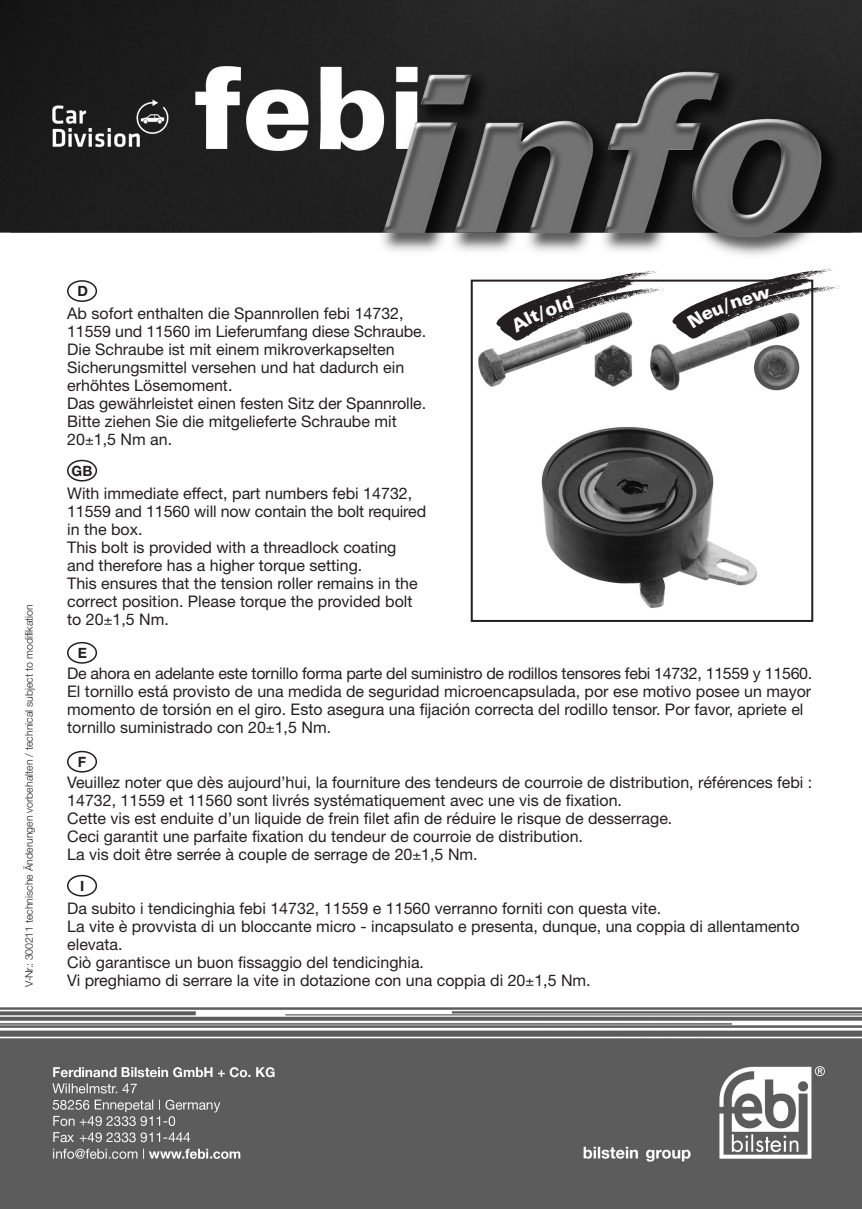
<style>
.page{position:relative;width:862px;height:1209px;background:#fff}
.page>*{position:absolute;margin:0;border:0;box-sizing:border-box;transform-origin:0 0}
.t1{font:16px/18px "Helvetica Neue";color:#231f20}
.t2{font:700 14.2px "Helvetica Neue";color:#231f20}
.t3{font:300 10.6px "Helvetica Neue";color:#231f20}
</style>
<div class="page">
<img style="left:0;top:0;width:861px;height:1208px">
<div style="left:67px;top:280px;width:30px;height:22px;border:2px solid #231f20;border-radius:50%"></div>
<div style="left:67px;top:642px;width:30px;height:21px;border:2px solid #231f20;border-radius:50%"></div>
<div style="left:67px;top:460px;width:30px;height:21px;border:2px solid #231f20;border-radius:50%"></div>
<div style="left:67px;top:874px;width:30px;height:22px;border:2px solid #231f20;border-radius:50%"></div>
<div style="left:67px;top:750px;width:30px;height:22px;border:2px solid #231f20;border-radius:50%"></div>
<img style="left:507px;top:414px;width:284px;height:205px">
<img style="left:634px;top:342px;width:175px;height:53px">
<img style="left:473px;top:305px;width:171px;height:88px">
<div style="left:470px;top:279px;width:342px;height:343px;border:2px solid #231f20"></div>
<img style="left:489px;top:268px;width:179px;height:77px">
<img style="left:665px;top:265px;width:178px;height:77px">
<svg style="left:86px;top:438px;width:7px;height:7px"></svg>
<svg style="left:104px;top:618px;width:8px;height:7px"></svg>
<svg style="left:266px;top:726px;width:8px;height:7px"></svg>
<svg style="left:413px;top:852px;width:7px;height:7px"></svg>
<svg style="left:526px;top:978px;width:7px;height:7px"></svg>
<svg style="left:509px;top:295px;width:64px;height:38px"></svg>
<svg style="left:686px;top:289px;width:84px;height:39px"></svg>
<p class="t3" style="left:25px;top:986px;width:384px;rotate:-90deg">V-Nr.: 300211 technische Änderungen vorbehalten / technical subject to modifikation</p>
<p class="t2" style="left:77px;top:286px;width:12px">D</p>
<p class="t1" style="left:67px;top:306px;width:360px">Ab sofort enthalten die Spannrollen febi 14732, 11559 und 11560 im Lieferumfang diese Schraube.<br>Die Schraube ist mit einem mikroverkapselten Sicherungsmittel versehen und hat dadurch ein erhöhtes Lösemoment.<br>Das gewährleistet einen festen Sitz der Spannrolle.<br>Bitte ziehen Sie die mitgelieferte Schraube mit<br>20 1,5 Nm an.</p>
<p class="t2" style="left:72px;top:466px;width:22px">GB</p>
<p class="t1" style="left:67px;top:486px;width:360px">With immediate effect, part numbers febi 14732, 11559 and 11560 will now contain the bolt required in the box.<br>This bolt is provided with a threadlock coating and therefore has a higher torque setting.<br>This ensures that the tension roller remains in the correct position. Please torque the provided bolt to 20 1,5 Nm.</p>
<p class="t2" style="left:78px;top:648px;width:11px">E</p>
<p class="t1" style="left:67px;top:666px;width:746px">De ahora en adelante este tornillo forma parte del suministro de rodillos tensores febi 14732, 11559 y 11560.<br>El tornillo está provisto de una medida de seguridad microencapsulada, por ese motivo posee un mayor momento de torsión en el giro. Esto asegura una fijación correcta del rodillo tensor. Por favor, apriete el tornillo suministrado con 20 1,5 Nm.</p>
<p class="t1" style="left:67px;top:774px;width:746px">Veuillez noter que dès aujourd’hui, la fourniture des tendeurs de courroie de distribution, références febi :<br>14732, 11559 et 11560 sont livrés systématiquement avec une vis de fixation.<br>Cette vis est enduite d’un liquide de frein filet afin de réduire le risque de desserrage.<br>Ceci garantit une parfaite fixation du tendeur de courroie de distribution.<br>La vis doit être serrée à couple de serrage de 20 1,5 Nm.</p>
<p class="t1" style="left:67px;top:900px;width:733px">Da subito i tendicinghia febi 14732, 11559 e 11560 verranno forniti con questa vite.<br>La vite è provvista di un bloccante micro - incapsulato e presenta, dunque, una coppia di allentamento elevata.<br>Ciò garantisce un buon fissaggio del tendicinghia.<br>Vi preghiamo di serrare la vite in dotazione con una coppia di 20 1,5 Nm.</p>
<p class="t2" style="left:78px;top:756px;width:10px">F</p>
<p class="t2" style="left:80px;top:880px;width:6px">I</p>
</div>
